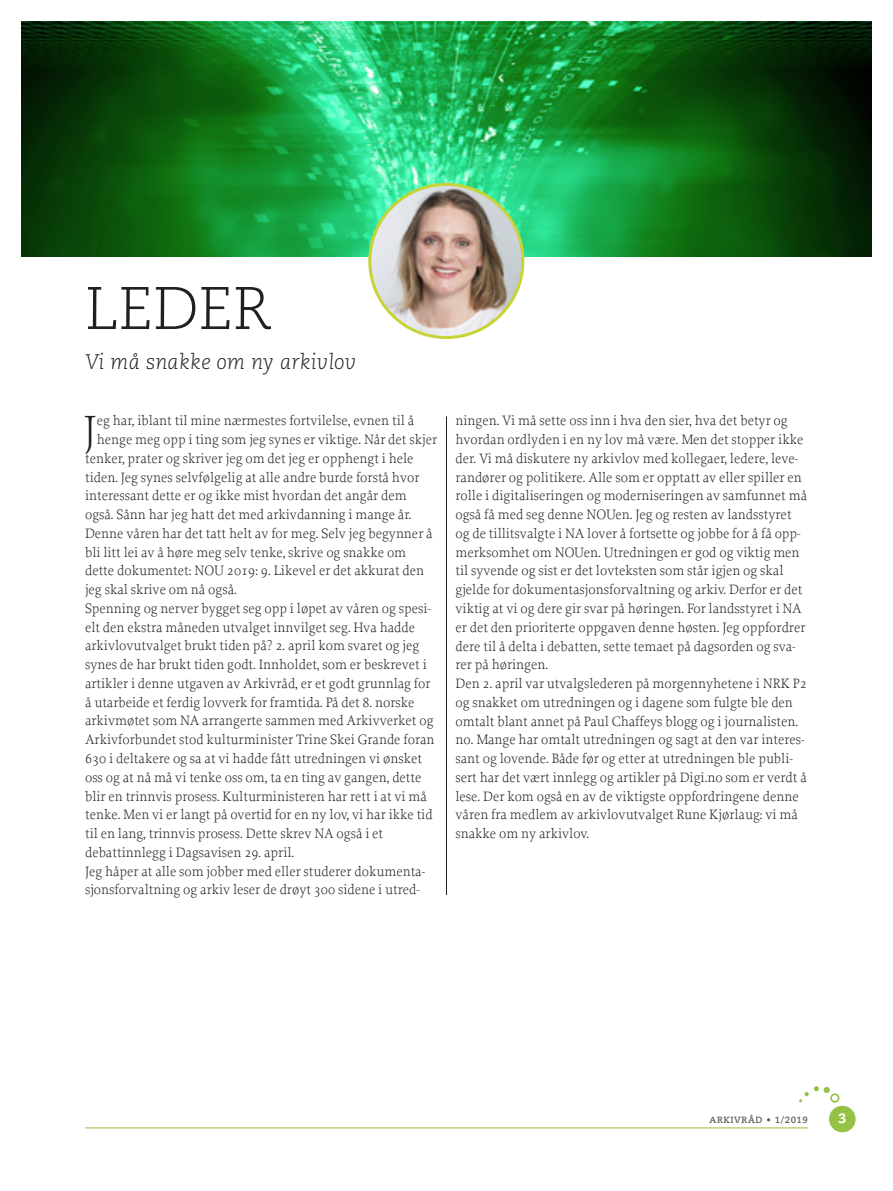
<style>
.page{position:relative;width:893px;height:1191px;background:#fff}
.page>*{position:absolute;margin:0;border:0;box-sizing:border-box;transform-origin:0 0}
.t1{font:300 60px "Caecilia LT Std";color:#231f20}
.t2{font:300 42.9px "Proforma";color:#231f20}
.t3{font:italic 300 21px "Caecilia LT Std";letter-spacing:.01em;color:#231f20}
.t4{font:300 14.25px/18.8px "Proforma";color:#231f20}
.t5{font:800 13.5px "Caecilia LT Std";color:#fff}
.t6{font:700 9px "Caecilia LT Std";letter-spacing:.07em;color:#57585a}
</style>
<div class="page">
<hr style="left:446px;top:416px;width:1px;height:479px;background:#231f20">
<img style="left:21px;top:21px;width:851px;height:235px">
<img style="left:370px;top:184px;width:153px;height:153px;border-radius:77px">
<div style="left:368px;top:183px;width:156px;height:156px;border:3px solid #c7d336;border-radius:50%"></div>
<hr style="left:85px;top:1127px;width:723px;height:1px;background:#94c244">
<div style="left:830px;top:1106px;width:25px;height:25px;background:#94c244;border-radius:50%"></div>
<div style="left:829px;top:1106px;width:26px;height:26px;border:1px solid #94c244;border-radius:50%"></div>
<svg style="left:799px;top:1086px;width:40px;height:16px"></svg>
<h1 class="t1" style="left:85px;top:274px;width:188px">LEDER</h1>
<h3 class="t3" style="left:85px;top:350px;width:273px">Vi må snakke om ny arkivlov</h3>
<h2 class="t2" style="left:84px;top:404px;width:14px">J</h2>
<p class="t4" style="left:97px;top:411px;width:319px">eg har, iblant til mine nærmestes fortvilelse, evnen til å</p>
<p class="t4" style="left:97px;top:430px;width:342px">henge meg opp i ting som jeg synes er viktige. Når det skjer</p>
<p class="t4" style="left:85px;top:448px;width:330px">tenker, prater og skriver jeg om det jeg er opphengt i hele</p>
<p class="t4" style="left:85px;top:467px;width:336px">tiden. Jeg synes selvfølgelig at alle andre burde forstå hvor</p>
<p class="t4" style="left:85px;top:486px;width:323px">interessant dette er og ikke mist hvordan det angår dem</p>
<p class="t4" style="left:85px;top:505px;width:328px">også. Sånn har jeg hatt det med arkivdanning i mange år.</p>
<p class="t4" style="left:85px;top:523px;width:349px">Denne våren har det tatt helt av for meg. Selv jeg begynner å</p>
<p class="t4" style="left:85px;top:542px;width:323px">bli litt lei av å høre meg selv tenke, skrive og snakke om</p>
<p class="t4" style="left:85px;top:561px;width:341px">dette dokumentet: NOU 2019: 9. Likevel er det akkurat den</p>
<p class="t4" style="left:85px;top:580px;width:153px">jeg skal skrive om nå også.</p>
<p class="t4" style="left:85px;top:599px;width:348px">Spenning og nerver bygget seg opp i løpet av våren og spesi-</p>
<p class="t4" style="left:85px;top:617px;width:332px">elt den ekstra måneden utvalget innvilget seg. Hva hadde</p>
<p class="t4" style="left:85px;top:636px;width:336px">arkivlovutvalget brukt tiden på? 2. april kom svaret og jeg</p>
<p class="t4" style="left:85px;top:655px;width:343px">synes de har brukt tiden godt. Innholdet, som er beskrevet i</p>
<p class="t4" style="left:85px;top:674px;width:347px">artikler i denne utgaven av Arkivråd, er et godt grunnlag for</p>
<p class="t4" style="left:85px;top:692px;width:331px">å utarbeide et ferdig lovverk for framtida. På det 8. norske</p>
<p class="t4" style="left:85px;top:711px;width:350px">arkivmøtet som NA arrangerte sammen med Arkivverket og</p>
<p class="t4" style="left:85px;top:730px;width:351px">Arkivforbundet stod kulturminister Trine Skei Grande foran</p>
<p class="t4" style="left:85px;top:749px;width:338px">630 i deltakere og sa at vi hadde fått utredningen vi ønsket</p>
<p class="t4" style="left:85px;top:767px;width:338px">oss og at nå må vi tenke oss om, ta en ting av gangen, dette</p>
<p class="t4" style="left:85px;top:786px;width:343px">blir en trinnvis prosess. Kulturministeren har rett i at vi må</p>
<p class="t4" style="left:85px;top:805px;width:349px">tenke. Men vi er langt på overtid for en ny lov, vi har ikke tid</p>
<p class="t4" style="left:85px;top:824px;width:300px">til en lang, trinnvis prosess. Dette skrev NA også i et</p>
<p class="t4" style="left:85px;top:842px;width:211px">debattinnlegg i Dagsavisen 29. april.</p>
<p class="t4" style="left:85px;top:861px;width:342px">Jeg håper at alle som jobber med eller studerer dokumenta-</p>
<p class="t4" style="left:85px;top:880px;width:337px">sjonsforvaltning og arkiv leser de drøyt 300 sidene i utred-</p>
<p class="t4" style="left:455px;top:411px;width:353px">ningen. Vi må sette oss inn i hva den sier, hva det betyr og hvordan ordlyden i en ny lov må være. Men det stopper ikke der. Vi må diskutere ny arkivlov med kollegaer, ledere, leve&shy;randører og politikere. Alle som er opptatt av eller spiller en rolle i digitaliseringen og moderniseringen av samfunnet må også få med seg denne NOUen. Jeg og resten av landsstyret og de tillitsvalgte i NA lover å fortsette og jobbe for å få opp&shy;merksomhet om NOUen. Utredningen er god og viktig men til syvende og sist er det lovteksten som står igjen og skal gjelde for dokumentasjonsforvaltning og arkiv. Derfor er det viktig at vi og dere gir svar på høringen. For landsstyret i NA er det den prioriterte oppgaven denne høsten. Jeg oppfordrer dere til å delta i debatten, sette temaet på dagsorden og sva&shy;rer på høringen.<br>Den 2. april var utvalgslederen på morgennyhetene i NRK P2 og snakket om utredningen og i dagene som fulgte ble den omtalt blant annet på Paul Chaffeys blogg og i journalisten. no. Mange har omtalt utredningen og sagt at den var interes&shy;sant og lovende. Både før og etter at utredningen ble publi&shy;sert har det vært innlegg og artikler på Digi.no som er verdt å lese. Der kom også en av de viktigste oppfordringene denne våren fra medlem av arkivlovutvalget Rune Kjørlaug: vi må snakke om ny arkivlov.</p>
<p class="t6" style="left:709px;top:1114px;width:100px">ARKIVRÅD • 1/2019</p>
<p class="t5" style="left:838px;top:1110px;width:9px">3</p>
</div>
